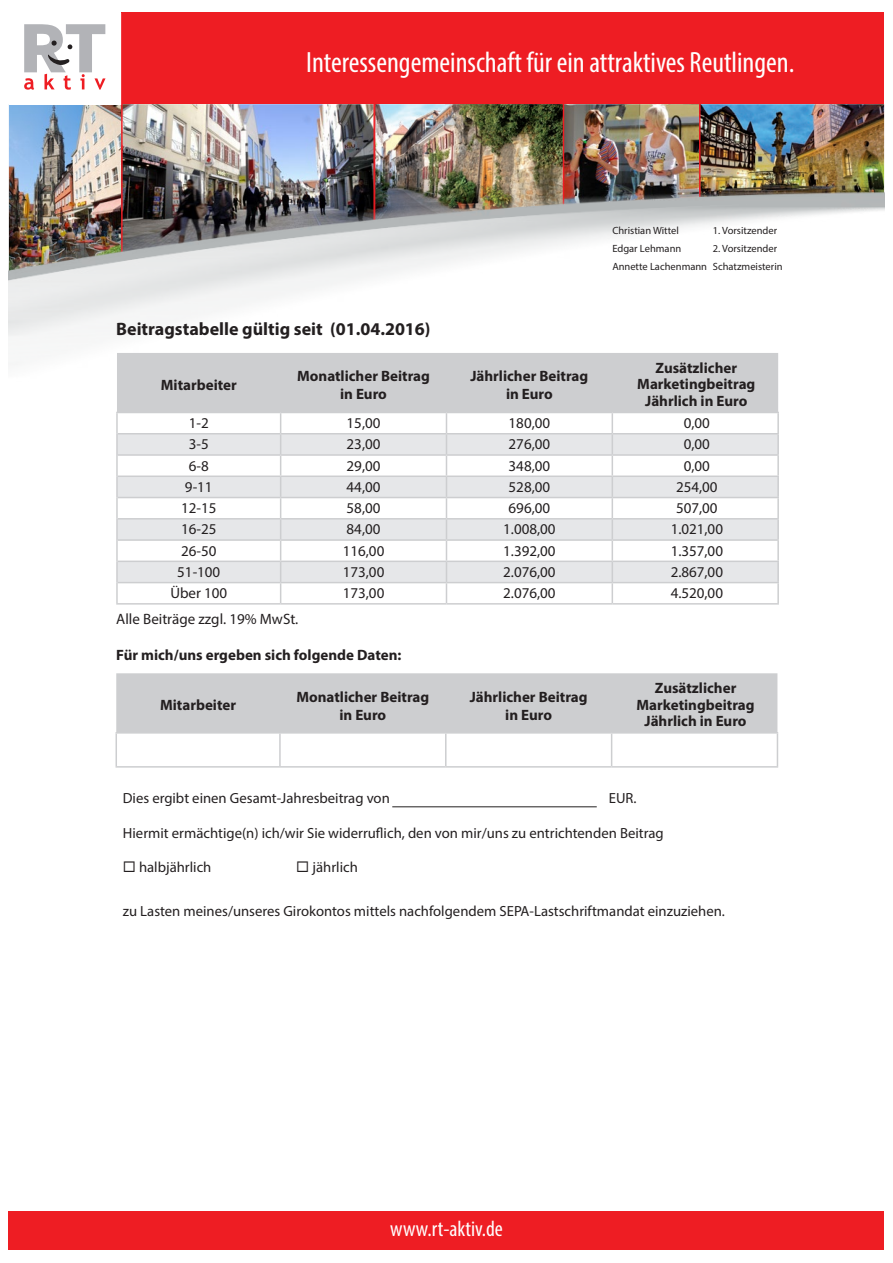
<style>
.page{position:relative;width:893px;height:1263px;background:#fff}
.page>*{position:absolute;margin:0;border:0;box-sizing:border-box;transform-origin:0 0}
.t1{font:condensed 29.4px "Myriad Pro";color:#fff}
.t2{font:condensed 22.05px "Myriad Pro";color:#fff}
.t3{font:700 18px "Myriad Pro";color:#231f20}
.t4{font:700 15px/16.5px "Myriad Pro";color:#231f20;text-align:center}
.t5{font:15px "Myriad Pro";color:#231f20}
.t6{font:14.7px "Myriad Pro";color:#231f20}
.t7{font:10.5px "Myriad Pro";color:#231f20}
</style>
<div class="page">
<img style="left:700px;top:104px;width:184px;height:84px">
<img style="left:564px;top:104px;width:135px;height:84px">
<img style="left:9px;top:105px;width:112px;height:83px">
<img style="left:123px;top:104px;width:250px;height:84px">
<div style="left:121px;top:13px;width:763px;height:91px;background:#ee1d23"></div>
<svg style="left:24px;top:24px;width:82px;height:66px"></svg>
<hr style="left:121px;top:13px;width:2px;height:242px;background:#ee1d23">
<div style="left:9px;top:1211px;width:875px;height:39px;background:#ee1d23"></div>
<hr style="left:699px;top:99px;width:1px;height:98px;background:#ee1d23">
<img style="left:375px;top:104px;width:188px;height:84px">
<hr style="left:373px;top:99px;width:2px;height:123px;background:#ee1d23">
<hr style="left:563px;top:102px;width:1px;height:104px;background:#ee1d23">
<img style="left:9px;top:188px;width:875px;height:224px">
<hr style="left:116px;top:412px;width:165px;height:1px;background:#cdced0">
<hr style="left:116px;top:455px;width:2px;height:21px;background:#cdced0">
<hr style="left:116px;top:413px;width:2px;height:21px;background:#cdced0">
<hr style="left:116px;top:434px;width:2px;height:21px;background:#cdced0">
<hr style="left:116px;top:476px;width:2px;height:21px;background:#cdced0">
<hr style="left:116px;top:603px;width:165px;height:2px;background:#cdced0">
<hr style="left:116px;top:497px;width:2px;height:22px;background:#cdced0">
<hr style="left:116px;top:519px;width:2px;height:21px;background:#cdced0">
<hr style="left:116px;top:540px;width:2px;height:21px;background:#cdced0">
<hr style="left:116px;top:561px;width:2px;height:22px;background:#cdced0">
<hr style="left:116px;top:583px;width:2px;height:20px;background:#cdced0">
<svg style="left:117px;top:353px;width:662px;height:250px"></svg>
<hr style="left:777px;top:583px;width:2px;height:20px;background:#cdced0">
<hr style="left:281px;top:603px;width:165px;height:2px;background:#cdced0">
<hr style="left:446px;top:603px;width:166px;height:2px;background:#cdced0">
<hr style="left:612px;top:603px;width:167px;height:2px;background:#cdced0">
<svg style="left:116px;top:673px;width:661px;height:93px"></svg>
<hr style="left:445px;top:734px;width:1px;height:32px;background:#cdced0">
<hr style="left:611px;top:734px;width:1px;height:32px;background:#cdced0">
<hr style="left:777px;top:734px;width:1px;height:32px;background:#cdced0">
<hr style="left:116px;top:766px;width:164px;height:2px;background:#cdced0">
<hr style="left:280px;top:766px;width:166px;height:2px;background:#cdced0">
<hr style="left:446px;top:766px;width:166px;height:2px;background:#cdced0">
<hr style="left:612px;top:766px;width:166px;height:2px;background:#cdced0">
<hr style="left:116px;top:732px;width:164px;height:2px;background:#cdced0">
<hr style="left:280px;top:732px;width:166px;height:2px;background:#cdced0">
<hr style="left:446px;top:732px;width:166px;height:2px;background:#cdced0">
<hr style="left:612px;top:732px;width:166px;height:2px;background:#cdced0">
<hr style="left:116px;top:734px;width:1px;height:32px;background:#cdced0">
<hr style="left:279px;top:734px;width:2px;height:32px;background:#cdced0">
<hr style="left:392px;top:806px;width:205px;height:1px;background:#231f20">
<p class="t1" style="left:306px;top:45px;width:490px">Interessengemeinschaft für ein attraktives Reutlingen.</p>
<p class="t3" style="left:116px;top:317px;width:316px">Beitragstabelle gültig seit (01.04.2016)</p>
<p class="t4" style="left:161px;top:376px;width:78px">Mitarbeiter</p>
<p class="t4" style="left:297px;top:367px;width:134px">Monatlicher Beitrag</p>
<p class="t4" style="left:340px;top:385px;width:48px">in Euro</p>
<p class="t7" style="left:612px;top:224px;width:68px">Christian Wittel</p>
<p class="t7" style="left:713px;top:224px;width:66px">1. Vorsitzender</p>
<p class="t7" style="left:612px;top:242px;width:71px">Edgar Lehmann</p>
<p class="t7" style="left:713px;top:242px;width:66px">2. Vorsitzender</p>
<p class="t7" style="left:612px;top:260px;width:172px">Annette Lachenmann Schatzmeisterin</p>
<p class="t4" style="left:470px;top:367px;width:119px">Jährlicher Beitrag</p>
<p class="t4" style="left:506px;top:385px;width:48px">in Euro</p>
<p class="t4" style="left:656px;top:359px;width:83px">Zusätzlicher</p>
<p class="t4" style="left:637px;top:375px;width:120px">Marketingbeitrag<br>Jährlich in Euro</p>
<p class="t5" style="left:189px;top:414px;width:21px">1-2</p>
<p class="t5" style="left:347px;top:414px;width:35px">15,00</p>
<p class="t5" style="left:509px;top:414px;width:43px">180,00</p>
<p class="t5" style="left:684px;top:414px;width:28px">0,00</p>
<p class="t5" style="left:189px;top:435px;width:21px">3-5</p>
<p class="t5" style="left:347px;top:435px;width:35px">23,00</p>
<p class="t5" style="left:509px;top:435px;width:43px">276,00</p>
<p class="t5" style="left:684px;top:435px;width:28px">0,00</p>
<p class="t5" style="left:189px;top:456px;width:21px">6-8</p>
<p class="t5" style="left:347px;top:456px;width:35px">29,00</p>
<p class="t5" style="left:509px;top:456px;width:43px">348,00</p>
<p class="t5" style="left:684px;top:456px;width:28px">0,00</p>
<p class="t5" style="left:185px;top:477px;width:29px">9-11</p>
<p class="t5" style="left:347px;top:477px;width:35px">44,00</p>
<p class="t5" style="left:509px;top:477px;width:43px">528,00</p>
<p class="t5" style="left:676px;top:477px;width:43px">254,00</p>
<p class="t5" style="left:181px;top:499px;width:37px">12-15</p>
<p class="t5" style="left:347px;top:499px;width:35px">58,00</p>
<p class="t5" style="left:509px;top:499px;width:43px">696,00</p>
<p class="t5" style="left:676px;top:499px;width:43px">507,00</p>
<p class="t5" style="left:181px;top:520px;width:37px">16-25</p>
<p class="t5" style="left:347px;top:520px;width:35px">84,00</p>
<p class="t5" style="left:503px;top:520px;width:54px">1.008,00</p>
<p class="t5" style="left:671px;top:520px;width:54px">1.021,00</p>
<p class="t5" style="left:181px;top:541px;width:37px">26-50</p>
<p class="t5" style="left:343px;top:541px;width:43px">116,00</p>
<p class="t5" style="left:503px;top:541px;width:54px">1.392,00</p>
<p class="t5" style="left:671px;top:541px;width:54px">1.357,00</p>
<p class="t5" style="left:177px;top:562px;width:45px">51-100</p>
<p class="t5" style="left:343px;top:562px;width:43px">173,00</p>
<p class="t5" style="left:503px;top:562px;width:54px">2.076,00</p>
<p class="t5" style="left:671px;top:562px;width:54px">2.867,00</p>
<p class="t5" style="left:170px;top:584px;width:58px">Über 100</p>
<p class="t5" style="left:343px;top:584px;width:43px">173,00</p>
<p class="t5" style="left:503px;top:584px;width:54px">2.076,00</p>
<p class="t5" style="left:671px;top:584px;width:54px">4.520,00</p>
<p class="t5" style="left:116px;top:609px;width:184px">Alle Beiträge zzgl. 19% MwSt.</p>
<p class="t4" style="left:116px;top:646px;width:287px">Für mich/uns ergeben sich folgende Daten:</p>
<p class="t4" style="left:160px;top:696px;width:78px">Mitarbeiter</p>
<p class="t4" style="left:296px;top:688px;width:134px">Monatlicher Beitrag</p>
<p class="t4" style="left:339px;top:706px;width:48px">in Euro</p>
<p class="t4" style="left:470px;top:688px;width:119px">Jährlicher Beitrag</p>
<p class="t4" style="left:505px;top:706px;width:48px">in Euro</p>
<p class="t4" style="left:655px;top:679px;width:83px">Zusätzlicher</p>
<p class="t4" style="left:636px;top:696px;width:120px">Marketingbeitrag<br>Jährlich in Euro</p>
<p class="t6" style="left:123px;top:789px;width:269px">Dies ergibt einen Gesamt-Jahresbeitrag von</p>
<p class="t6" style="left:609px;top:789px;width:29px">EUR.</p>
<p class="t6" style="left:123px;top:824px;width:542px">Hiermit ermächtige(n) ich/wir Sie widerruflich, den von mir/uns zu entrichtenden Beitrag</p>
<p class="t6" style="left:123px;top:858px;width:90px">◻ halbjährlich</p>
<p class="t6" style="left:296px;top:858px;width:63px">◻ jährlich</p>
<p class="t6" style="left:123px;top:902px;width:604px">zu Lasten meines/unseres Girokontos mittels nachfolgendem SEPA-Lastschriftmandat einzuziehen.</p>
<p class="t2" style="left:390px;top:1215px;width:114px">www.rt-aktiv.de</p>
</div>
